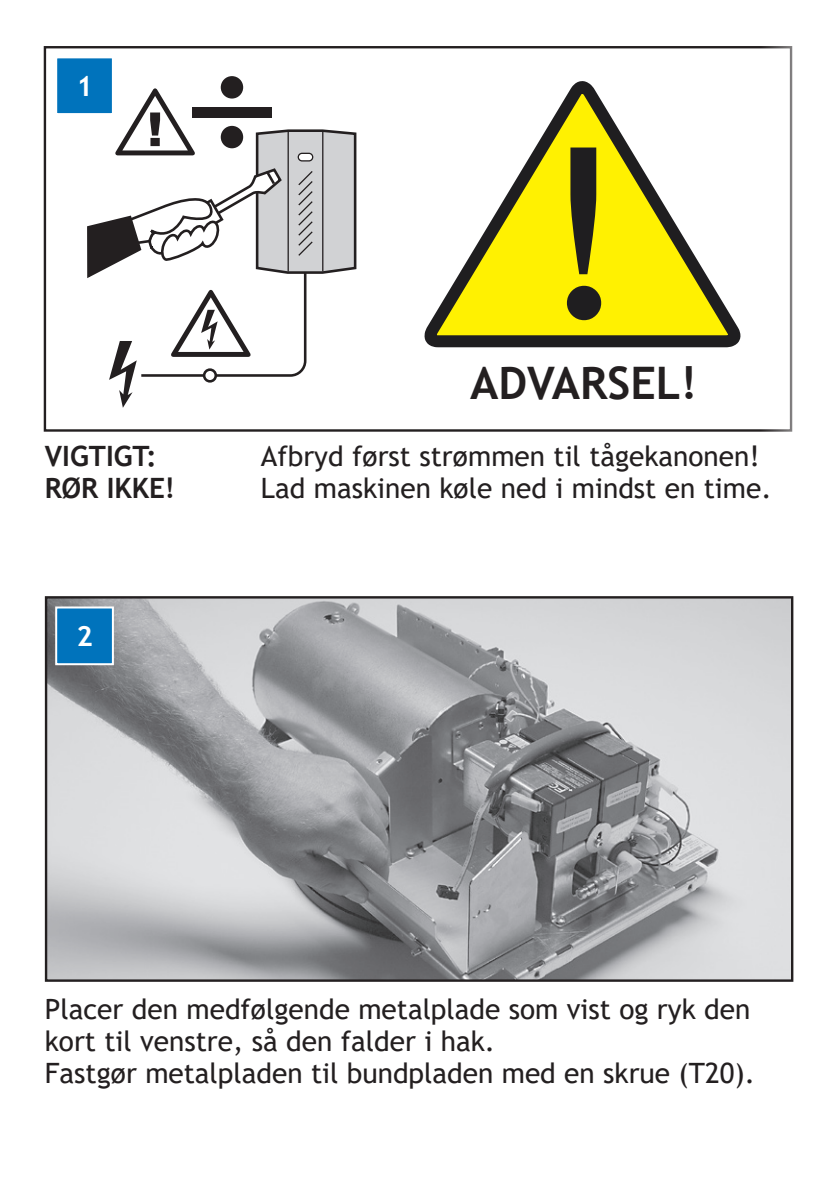
<style>
.page{position:relative;width:837px;height:1191px;background:#fff}
.page>*{position:absolute;margin:0;border:0;box-sizing:border-box;transform-origin:0 0}
.t1{font:234px "Trebuchet MS";color:#1f1e20}
.t2{font:700 44.8px "Trebuchet MS";color:#231f20}
.t3{font:28px/32px "Trebuchet MS";color:#231f20}
.t4{font:700 28px "Trebuchet MS";color:#231f20}
.t5{font:700 28px "Trebuchet MS";color:#fff}
</style>
<div class="page">
<img style="left:48px;top:599px;width:742px;height:379px">
<div style="left:45px;top:596px;width:748px;height:385px;border:2px solid #231f20"></div>
<div style="left:56px;top:607px;width:57px;height:57px;background:#0073bc"></div>
<div style="left:55px;top:606px;width:59px;height:59px;border:2px solid #fff"></div>
<svg style="left:424px;top:81px;width:315px;height:267px"></svg>
<div style="left:44px;top:46px;width:748px;height:386px;border:2px solid #231f20"></div>
<svg style="left:87px;top:88px;width:269px;height:320px"></svg>
<div style="left:192px;top:107px;width:79px;height:10px;background:#231f20"></div>
<div style="left:221px;top:76px;width:22px;height:23px;background:#231f20;border-radius:50%"></div>
<div style="left:221px;top:126px;width:22px;height:22px;background:#231f20;border-radius:50%"></div>
<div style="left:56px;top:57px;width:57px;height:57px;background:#0073bc"></div>
<div style="left:55px;top:56px;width:59px;height:59px;border:2px solid #fff"></div>
<p class="t5" style="left:76px;top:69px;width:18px">1</p>
<p class="t1" style="left:540px;top:87px;width:87px">!</p>
<p class="t2" style="left:470px;top:355px;width:229px">ADVARSEL!</p>
<p class="t4" style="left:45px;top:438px;width:114px">VIGTIGT:</p>
<p class="t3" style="left:261px;top:439px;width:500px">Afbryd først strømmen til tågekanonen!</p>
<p class="t4" style="left:45px;top:470px;width:132px">RØR IKKE!</p>
<p class="t3" style="left:261px;top:471px;width:512px">Lad maskinen køle ned i mindst en time.</p>
<p class="t5" style="left:76px;top:619px;width:18px">2</p>
<p class="t3" style="left:45px;top:992px;width:707px">Placer den medfølgende metalplade som vist og ryk den kort til venstre, så den falder i hak.</p>
<p class="t3" style="left:45px;top:1056px;width:712px">Fastgør metalpladen til bundpladen med en skrue (T20).</p>
</div>
